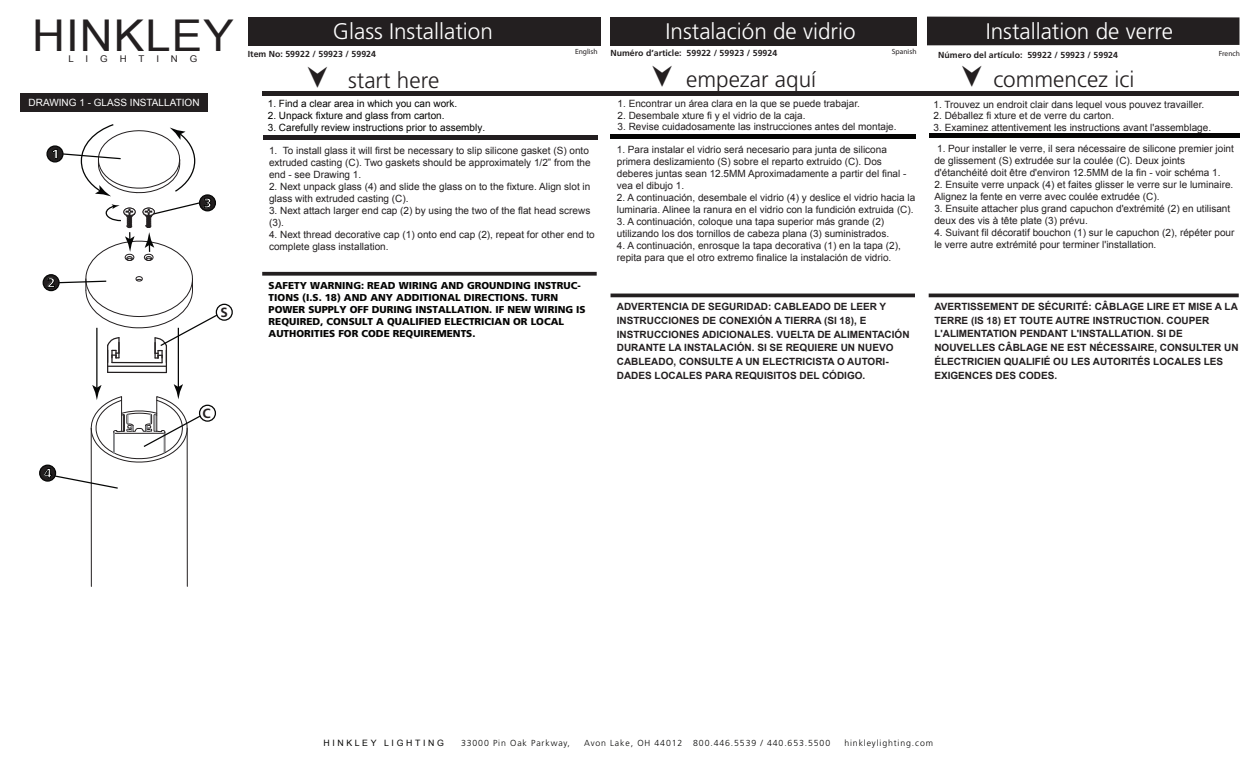
<style>
.page{position:relative;width:1260px;height:765px;background:#fff}
.page>*{position:absolute;margin:0;border:0;box-sizing:border-box;transform-origin:0 0}
.t1{font:43.88px "Arial";letter-spacing:.025em;color:#231f20;scale:1.04 1}
.t2{font:300 22.5px "Frutiger LT Std";color:#fff}
.t3{font:300 22.5px "Frutiger LT Std";color:#231f20}
.t4{font:900 13.38px "Frutiger LT Std";color:#fff}
.t5{font:700 13.38px "Frutiger LT Std";color:#231f20}
.t6{font:10px/12px "Arial";color:#231f20}
.t7{font:700 10px/13.8px "Arial";color:#231f20}
.t8{font:900 10px/12px "Frutiger LT Std";color:#050504}
.t9{font:10px "Arial";color:#050504}
.t10{font:10px "Arial";color:#fff}
.t11{font:9.25px "Arial";color:#231f20;scale:1.04 1}
.t12{font:700 8.75px "Frutiger LT Std";letter-spacing:.005em;color:#231f20}
.t13{font:300 8.75px "Frutiger LT Std";letter-spacing:.1em;color:#080807}
.t14{font:8.75px "Arial";letter-spacing:.3em;color:#080807}
.t15{font:7.5px "Myriad Pro";color:#231f20}
</style>
<div class="page">
<div style="left:927px;top:17px;width:312px;height:28px;background:#231f20"></div>
<hr style="left:611px;top:134px;width:305px;height:4px;background:#050504">
<div style="left:929px;top:133px;width:310px;height:5px;background:#050504"></div>
<hr style="left:263px;top:135px;width:334px;height:4px;background:#221e20">
<div style="left:248px;top:17px;width:352px;height:29px;background:#231f20"></div>
<div style="left:611px;top:17px;width:306px;height:29px;background:#231f20"></div>
<div style="left:262px;top:91px;width:977px;height:5px;background:#231f20"></div>
<hr style="left:91px;top:428px;width:1px;height:158px;background:#231f20">
<hr style="left:187px;top:428px;width:1px;height:158px;background:#231f20">
<svg style="left:262px;top:272px;width:335px;height:4px"></svg>
<div style="left:199px;top:405px;width:17px;height:17px;border:1px solid #050605;border-radius:50%"></div>
<svg style="left:43px;top:274px;width:17px;height:17px"></svg>
<svg style="left:39px;top:465px;width:17px;height:17px"></svg>
<hr style="left:96px;top:328px;width:2px;height:62px;background:#050605">
<hr style="left:178px;top:328px;width:1px;height:61px;background:#050605">
<svg style="left:43px;top:384px;width:159px;height:106px"></svg>
<div style="left:20px;top:93px;width:188px;height:19px;background:#231f20"></div>
<hr style="left:611px;top:294px;width:304px;height:3px;background:#231f20">
<hr style="left:929px;top:294px;width:310px;height:3px;background:#231f20">
<div style="left:216px;top:304px;width:17px;height:17px;border:1px solid #050605;border-radius:50%"></div>
<svg style="left:47px;top:124px;width:172px;height:249px"></svg>
<h1 class="t1" style="left:32px;top:7px;width:195px">HINKLEY</h1>
<p class="t11" style="left:68px;top:53px;width:7px">L</p>
<p class="t11" style="left:86px;top:53px;width:4px">I</p>
<p class="t11" style="left:100px;top:53px;width:9px">G</p>
<p class="t11" style="left:120px;top:53px;width:8px">H</p>
<p class="t11" style="left:139px;top:53px;width:7px">T</p>
<p class="t11" style="left:156px;top:53px;width:4px">I</p>
<p class="t11" style="left:171px;top:53px;width:8px">N</p>
<p class="t11" style="left:190px;top:53px;width:9px">G</p>
<p class="t10" style="left:29px;top:96px;width:172px">DRAWING 1 - GLASS INSTALLATION</p>
<h3 class="t4" style="left:51px;top:146px;width:10px">1</h3>
<h3 class="t4" style="left:47px;top:275px;width:10px">2</h3>
<h3 class="t4" style="left:204px;top:195px;width:10px">3</h3>
<h3 class="t5" style="left:221px;top:304px;width:9px">S</h3>
<h3 class="t5" style="left:203px;top:405px;width:10px">C</h3>
<h2 class="t2" style="left:333px;top:18px;width:161px">Glass Installation</h2>
<p class="t12" style="left:248px;top:48px;width:130px">Item No: 59922 / 59923 / 59924</p>
<h2 class="t2" style="left:666px;top:18px;width:192px">Instalación de vidrio</h2>
<h2 class="t2" style="left:986px;top:18px;width:189px">Installation de verre</h2>
<p class="t15" style="left:575px;top:47px;width:24px">English</p>
<p class="t15" style="left:892px;top:47px;width:26px">Spanish</p>
<p class="t15" style="left:1219px;top:49px;width:23px">French</p>
<p class="t12" style="left:611px;top:48px;width:168px">Numéro d’article: 59922 / 59923 / 59924</p>
<p class="t12" style="left:938px;top:50px;width:181px">Número del artículo: 59922 / 59923 / 59924</p>
<h2 class="t3" style="left:348px;top:68px;width:93px">start here</h2>
<h2 class="t3" style="left:686px;top:66px;width:132px">empezar aquí</h2>
<h2 class="t3" style="left:993px;top:66px;width:143px">commencez ici</h2>
<p class="t9" style="left:268px;top:97px;width:191px">1. Find a clear area in which you can work.</p>
<p class="t9" style="left:268px;top:109px;width:178px">2. Unpack fixture and glass from carton.</p>
<p class="t9" style="left:268px;top:121px;width:219px">3. Carefully review instructions prior to assembly.</p>
<p class="t6" style="left:269px;top:145px;width:323px">1. To install glass it will first be necessary to slip silicone gasket (S) onto extruded casting (C). Two gaskets should be approximately 1/2” from the end - see Drawing 1.</p>
<p class="t6" style="left:269px;top:181px;width:323px">2. Next unpack glass (4) and slide the glass on to the fixture. Align slot in glass with extruded casting (C).</p>
<p class="t6" style="left:269px;top:205px;width:323px">3. Next attach larger end cap (2) by using the two of the flat head screws (3).</p>
<p class="t6" style="left:269px;top:229px;width:327px">4. Next thread decorative cap (1) onto end cap (2), repeat for other end to complete glass installation.</p>
<p class="t8" style="left:269px;top:280px;width:319px">SAFETY WARNING: READ WIRING AND GROUNDING INSTRUC-TIONS (I.S. 18) AND ANY ADDITIONAL DIRECTIONS. TURN POWER SUPPLY OFF DURING INSTALLATION. IF NEW WIRING IS REQUIRED, CONSULT A QUALIFIED ELECTRICIAN OR LOCAL AUTHORITIES FOR CODE REQUIREMENTS.</p>
<p class="t6" style="left:618px;top:98px;width:244px">1. Encontrar un área clara en la que se puede trabajar.</p>
<p class="t6" style="left:618px;top:109px;width:189px">2. Desembale xture fi y el vidrio de la caja.</p>
<p class="t6" style="left:618px;top:120px;width:281px">3. Revise cuidadosamente las instrucciones antes del montaje.</p>
<p class="t6" style="left:617px;top:143px;width:291px">1. Para instalar el vidrio será necesario para junta de silicona primera deslizamiento (S) sobre el reparto extruido (C). Dos deberes juntas sean 12.5MM Aproximadamente a partir del final - vea el dibujo 1.</p>
<p class="t6" style="left:617px;top:191px;width:300px">2. A continuación, desembale el vidrio (4) y deslice el vidrio hacia la luminaria. Alinee la ranura en el vidrio con la fundición extruida (C).</p>
<p class="t6" style="left:617px;top:215px;width:274px">3. A continuación, coloque una tapa superior más grande (2) utilizando los dos tornillos de cabeza plana (3) suministrados.</p>
<p class="t6" style="left:617px;top:239px;width:286px">4. A continuación, enrosque la tapa decorativa (1) en la tapa (2), repita para que el otro extremo finalice la instalación de vidrio.</p>
<p class="t6" style="left:934px;top:99px;width:272px">1. Trouvez un endroit clair dans lequel vous pouvez travailler.</p>
<p class="t6" style="left:934px;top:110px;width:182px">2. Déballez fi xture et de verre du carton.</p>
<p class="t6" style="left:934px;top:121px;width:279px">3. Examinez attentivement les instructions avant l'assemblage.</p>
<p class="t6" style="left:934px;top:142px;width:301px">1. Pour installer le verre, il sera nécessaire de silicone premier joint de glissement (S) extrudée sur la coulée (C). Deux joints d'étanchéité doit être d'environ 12.5MM de la fin - voir schéma 1.</p>
<p class="t6" style="left:934px;top:178px;width:300px">2. Ensuite verre unpack (4) et faites glisser le verre sur le luminaire.<br>Alignez la fente en verre avec coulée extrudée (C).</p>
<p class="t6" style="left:934px;top:202px;width:297px">3. Ensuite attacher plus grand capuchon d'extrémité (2) en utilisant deux des vis à tête plate (3) prévu.</p>
<p class="t6" style="left:934px;top:226px;width:302px">4. Suivant fil décoratif bouchon (1) sur le capuchon (2), répéter pour le verre autre extrémité pour terminer l'installation.</p>
<p class="t7" style="left:617px;top:300px;width:294px">ADVERTENCIA DE SEGURIDAD: CABLEADO DE LEER Y INSTRUCCIONES DE CONEXIÓN A TIERRA (SI 18), E INSTRUCCIONES ADICIONALES. VUELTA DE ALIMENTACIÓN DURANTE LA INSTALACIÓN. SI SE REQUIERE UN NUEVO CABLEADO, CONSULTE A UN ELECTRICISTA O AUTORI-DADES LOCALES PARA REQUISITOS DEL CÓDIGO.</p>
<p class="t7" style="left:934px;top:300px;width:306px">AVERTISSEMENT DE SÉCURITÉ: CÂBLAGE LIRE ET MISE A LA TERRE (IS 18) ET TOUTE AUTRE INSTRUCTION. COUPER L'ALIMENTATION PENDANT L'INSTALLATION. SI DE NOUVELLES CÂBLAGE NE EST NÉCESSAIRE, CONSULTER UN ÉLECTRICIEN QUALIFIÉ OU LES AUTORITÉS LOCALES LES EXIGENCES DES CODES.</p>
<h3 class="t4" style="left:44px;top:465px;width:10px">4</h3>
<p class="t14" style="left:323px;top:737px;width:122px">HINKLEY LIGHTING</p>
<p class="t13" style="left:461px;top:738px;width:110px">33000 Pin Oak Parkway,</p>
<p class="t13" style="left:584px;top:738px;width:248px">Avon Lake, OH 44012 800.446.5539 / 440.653.5500</p>
<p class="t13" style="left:844px;top:738px;width:90px">hinkleylighting.com</p>
</div>
